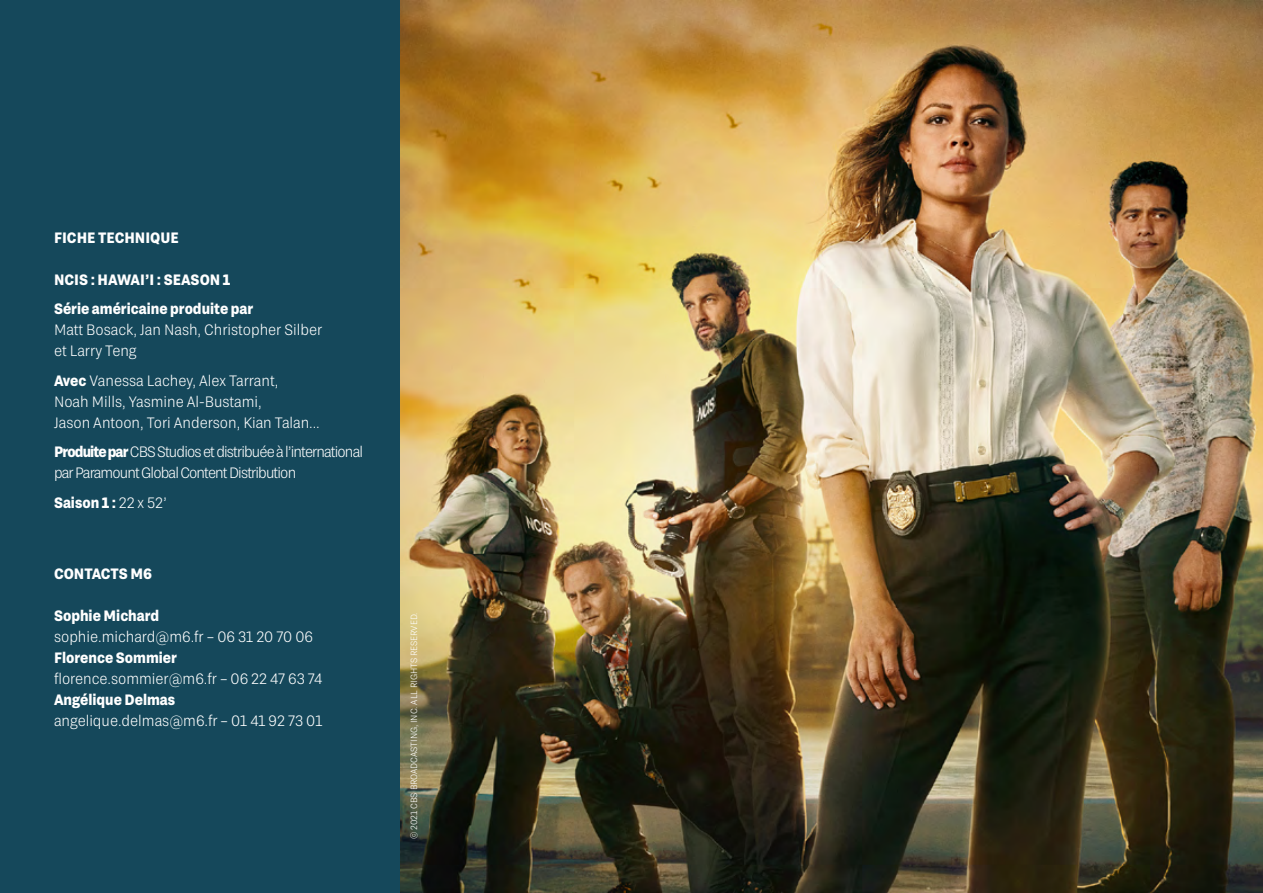
<style>
.page{position:relative;width:1263px;height:893px;background:#fff}
.page>*{position:absolute;margin:0;border:0;box-sizing:border-box;transform-origin:0 0}
.t1{font:300 15px/21px "Grtsk Exa";color:#fff}
.t2{font:700 15px/29.5px "Grtsk Exa";color:#fff}
.t3{font:300 15px/21px "Grtsk Exa";letter-spacing:-.055em;color:#fff}
.t4{font:300 9px "Grtsk Exa";color:#fff}
.s1{font-weight:700}
.s2{font-weight:300}
</style>
<div class="page">
<img style="left:400px;top:0;width:863px;height:893px">
<div style="left:0;top:0;width:400px;height:893px;background:#15485b"></div>
<p class="t2" style="left:54px;top:222px;width:126px">FICHE TECHNIQUE</p>
<p class="t2" style="left:54px;top:264px;width:201px">NCIS : HAWAI’I : SEASON 1<br>Série américaine produite par</p>
<p class="t1" style="left:54px;top:319px;width:270px">Matt Bosack, Jan Nash, Christopher Silber et Larry Teng</p>
<p class="t1" style="left:54px;top:370px;width:267px"><span class="s1">Avec</span> Vanessa Lachey, Alex Tarrant,<br>Noah Mills, Yasmine Al-Bustami,<br>Jason Antoon, Tori Anderson, Kian Talan...</p>
<p class="t3" style="left:54px;top:441px;width:311px"><span class="s1">Produite par</span> CBS Studios et distribuée à l’international par Paramount Global Content Distribution</p>
<p class="t2" style="left:54px;top:487px;width:114px">Saison 1 : <span class="s2">22 x 52’</span></p>
<p class="t2" style="left:54px;top:559px;width:100px">CONTACTS M6</p>
<p class="t2" style="left:54px;top:601px;width:107px">Sophie Michard</p>
<p class="t1" style="left:54px;top:626px;width:261px">sophie.michard@m6.fr – 06 31 20 70 06</p>
<p class="t2" style="left:54px;top:643px;width:124px">Florence Sommier</p>
<p class="t1" style="left:54px;top:668px;width:270px">florence.sommier@m6.fr – 06 22 47 63 74</p>
<p class="t2" style="left:54px;top:685px;width:123px">Angélique Delmas</p>
<p class="t1" style="left:54px;top:710px;width:270px">angelique.delmas@m6.fr – 01 41 92 73 01</p>
<p class="t4" style="left:408px;top:839px;width:228px;rotate:-90deg">© 2021 CBS BROADCASTING, INC. ALL RIGHTS RESERVED.</p>
</div>
